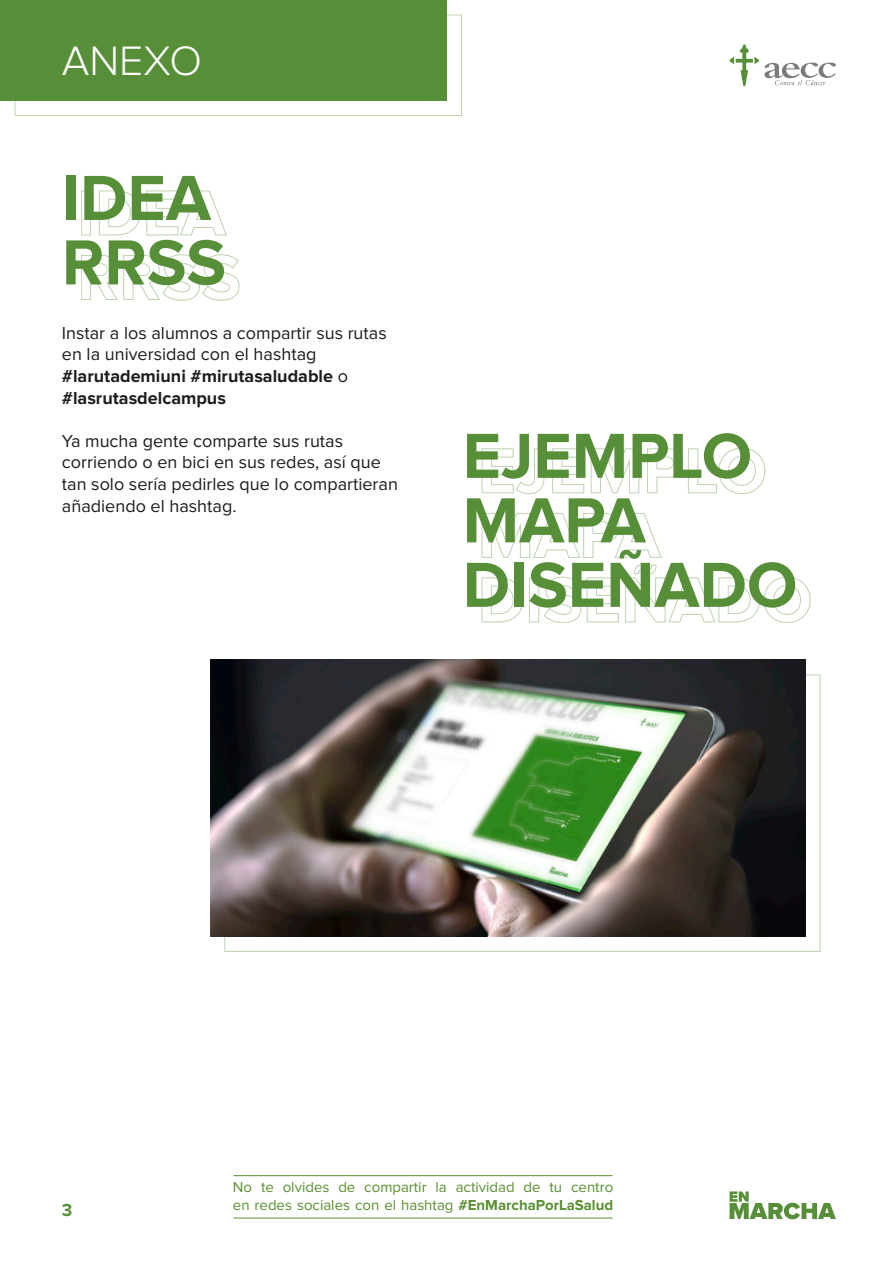
<style>
.page{position:relative;width:893px;height:1263px;background:#fff}
.page>*{position:absolute;margin:0;border:0;box-sizing:border-box;transform-origin:0 0}
.t1{font:700 66px/64.5px "Proxima Nova";color:#578f38}
.t2{font:300 42.6px "Proxima Nova";color:#fff}
.t3{font:18px/21.6px "Proxima Nova";color:#1d1d1b}
.t4{font:700 18px "Proxima Nova";color:#578f38}
.t5{font:15px/18px "Proxima Nova";color:#5a8f30}
.s1{font-weight:700}
</style>
<div class="page">
<div style="left:0;top:0;width:446px;height:101px;background:#578f38"></div>
<svg style="left:730px;top:1191px;width:106px;height:28px"></svg>
<svg style="left:99px;top:191px;width:41px;height:44px"></svg>
<svg style="left:147px;top:191px;width:80px;height:44px"></svg>
<svg style="left:81px;top:255px;width:36px;height:45px"></svg>
<svg style="left:123px;top:255px;width:116px;height:45px"></svg>
<svg style="left:482px;top:449px;width:62px;height:45px"></svg>
<svg style="left:552px;top:449px;width:32px;height:44px"></svg>
<svg style="left:591px;top:449px;width:48px;height:44px"></svg>
<svg style="left:647px;top:448px;width:118px;height:46px"></svg>
<svg style="left:482px;top:513px;width:179px;height:45px"></svg>
<svg style="left:482px;top:578px;width:41px;height:44px"></svg>
<svg style="left:544px;top:577px;width:37px;height:46px"></svg>
<svg style="left:587px;top:578px;width:31px;height:44px"></svg>
<svg style="left:625px;top:564px;width:185px;height:59px"></svg>
<img style="left:210px;top:660px;width:595px;height:276px">
<svg style="left:730px;top:44px;width:106px;height:42px"></svg>
<hr style="left:233px;top:1218px;width:380px;height:1px;background:#5a8f30">
<hr style="left:233px;top:1175px;width:380px;height:1px;background:#5a8f30">
<h2 class="t2" style="left:62px;top:41px;width:142px">ANEXO</h2>
<h1 class="t1" style="left:62px;top:169px;width:166px">IDEA<br>RRSS</h1>
<p class="t3" style="left:62px;top:323px;width:326px">Instar a los alumnos a compartir sus rutas en la universidad con el hashtag <span class="s1">#larutademiuni #mirutasaludable</span> o <span class="s1">#lasrutasdelcampus</span></p>
<p class="t3" style="left:62px;top:431px;width:338px">Ya mucha gente comparte sus rutas corriendo o en bici en sus redes, así que tan solo sería pedirles que lo compartieran añadiendo el hashtag.</p>
<h1 class="t1" style="left:463px;top:426px;width:336px">EJEMPLO<br>MAPA<br>DISEÑADO</h1>
<p class="t4" style="left:62px;top:1201px;width:12px">3</p>
<p class="t5" style="left:233px;top:1179px;width:382px">No te olvides de compartir la actividad de tu centro en redes sociales con el hashtag <span class="s1">#EnMarchaPorLaSalud</span></p>
</div>
